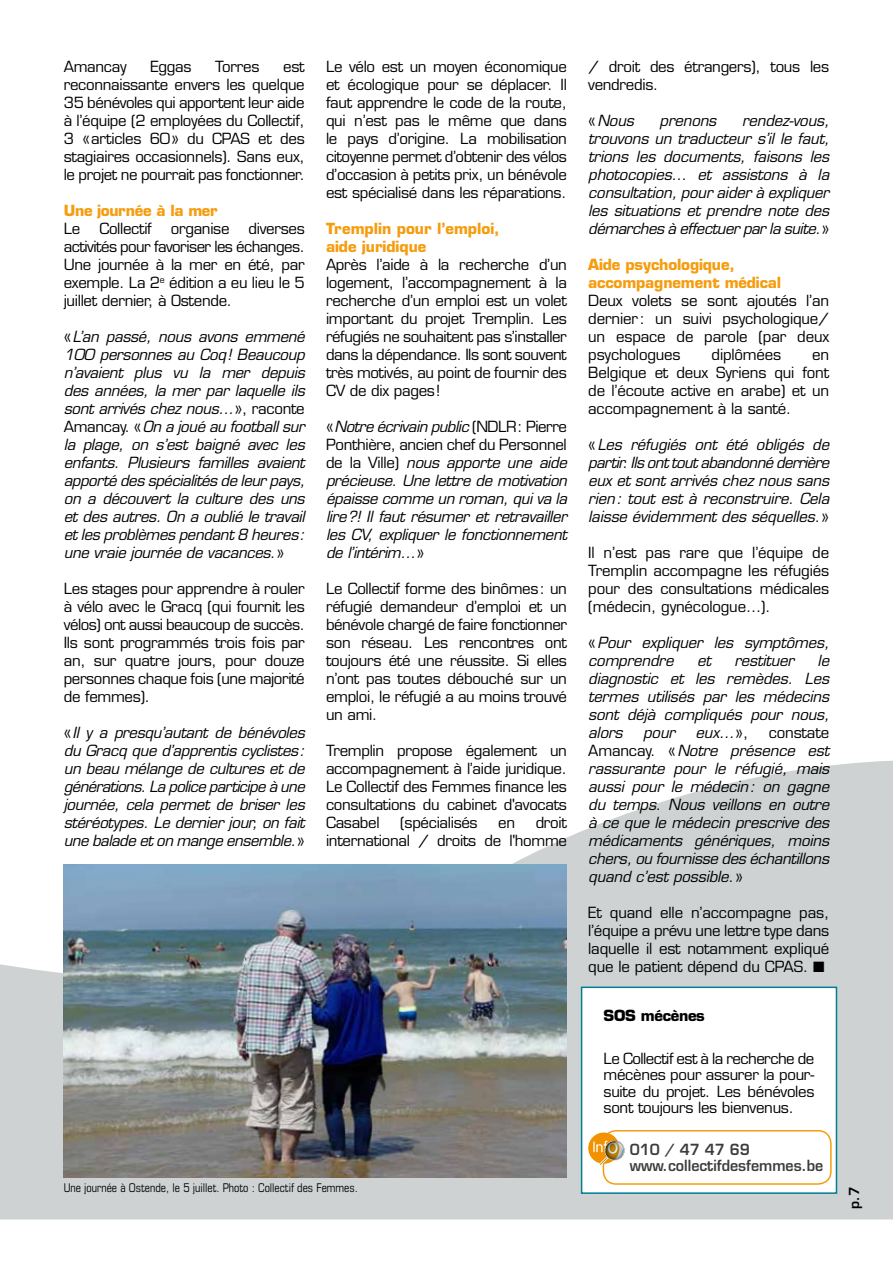
<style>
.page{position:relative;width:893px;height:1263px;background:#fff}
.page>*{position:absolute;margin:0;border:0;box-sizing:border-box;transform-origin:0 0}
.t1{font:15px/18px "Eurostile LT Std";letter-spacing:-.02em;color:#000;text-align:justify}
.t2{font:italic 15px/18px "Eurostile LT Std";letter-spacing:-.02em;color:#000;text-align:justify}
.t3{font:700 15px/18px "Eurostile LT Std";letter-spacing:-.01em;color:#f59d0f}
.t4{font:600 15px/16.5px "Eurostile LT Std";color:#3c3c3b;scale:.95 1}
.t5{font:700 15px "Eurostile LT Std";letter-spacing:-.02em;color:#000}
.t6{font:600 13.5px "Eurostile LT Std";color:#000}
.t7{font:condensed 12px "Eurostile LT Std";color:#000;scale:.95 1}
.s1{font-style:normal}
</style>
<div class="page">
<svg style="left:0;top:760px;width:893px;height:459px;fill:#cfd2d2"></svg>
<img style="left:64px;top:864px;width:503px;height:314px">
<div style="left:582px;top:987px;width:254px;height:206px;background:#fff"></div>
<div style="left:581px;top:986px;width:256px;height:208px;border:2px solid #007d97"></div>
<div style="left:603px;top:1130px;width:229px;height:55px;border:2px solid #f59d0f;border-radius:13px"></div>
<div style="left:588px;top:1132px;width:31px;height:32px;background:#f39200;border-radius:50%"></div>
<svg style="left:593px;top:1139px;width:32px;height:27px"></svg>
<p class="t1" style="left:64px;top:58px;width:64px">Amancay</p>
<p class="t1" style="left:150px;top:58px;width:42px">Eggas</p>
<p class="t1" style="left:215px;top:58px;width:46px">Torres</p>
<p class="t1" style="left:64px;top:58px;width:243px;text-indent:220px">est reconnaissante envers les quelque 35 bénévoles qui apportent leur aide à l’équipe (2 employées du Collectif, 3 «articles 60» du CPAS et des stagiaires occasionnels). Sans eux, le projet ne pourrait pas fonctionner.</p>
<p class="t3" style="left:64px;top:201px;width:156px">Une journée à la mer</p>
<p class="t1" style="left:64px;top:220px;width:18px">Le</p>
<p class="t1" style="left:99px;top:220px;width:54px">Collectif</p>
<p class="t1" style="left:171px;top:220px;width:60px">organise</p>
<p class="t1" style="left:64px;top:220px;width:243px;text-indent:185px">diverses activités pour favoriser les échanges.<br>Une journée à la mer en été, par exemple. La 2<sup>e</sup> édition a eu lieu le 5 juillet dernier, à Ostende.</p>
<p class="t2" style="left:64px;top:328px;width:243px"><span class="s1">«</span>L’an passé, nous avons emmené 100 personnes au Coq! Beaucoup n’avaient plus vu la mer depuis des années, la mer par laquelle ils sont arrivés chez nous…<span class="s1">», raconte Amancay. «</span>On a joué au football sur la plage, on s’est baigné avec les enfants. Plusieurs familles avaient apporté des spécialités de leur pays, on a découvert la culture des uns et des autres. On a oublié le travail et les problèmes pendant 8 heures: une vraie journée de vacances.<span class="s1">»</span></p>
<p class="t1" style="left:64px;top:580px;width:243px">Les stages pour apprendre à rouler à vélo avec le Gracq (qui fournit les vélos) ont aussi beaucoup de succès.<br>Ils sont programmés trois fois par an, sur quatre jours, pour douze personnes chaque fois (une majorité de femmes).</p>
<p class="t2" style="left:64px;top:724px;width:243px"><span class="s1">«</span>Il y a presqu’autant de bénévoles du Gracq que d’apprentis cyclistes: un beau mélange de cultures et de générations. La police participe à une journée, cela permet de briser les stéréotypes. Le dernier jour, on fait une balade et on mange ensemble.<span class="s1">»</span></p>
<p class="t1" style="left:326px;top:58px;width:242px">Le vélo est un moyen économique et écologique pour se déplacer. Il faut apprendre le code de la route, qui n’est pas le même que dans le pays d’origine. La mobilisation citoyenne permet d’obtenir des vélos d’occasion à petits prix, un bénévole est spécialisé dans les réparations.</p>
<p class="t3" style="left:326px;top:219px;width:175px">Tremplin pour l’emploi, aide juridique</p>
<p class="t1" style="left:326px;top:256px;width:242px">Après l’aide à la recherche d’un logement, l’accompagnement à la recherche d’un emploi est un volet important du projet Tremplin. Les réfugiés ne souhaitent pas s’installer dans la dépendance. Ils sont souvent très motivés, au point de fournir des CV de dix pages!</p>
<p class="t2" style="left:326px;top:418px;width:243px"><span class="s1">«</span>Notre écrivain public <span class="s1">(NDLR: Pierre Ponthière, ancien chef du Personnel de la Ville)</span> nous apporte une aide précieuse. Une lettre de motivation épaisse comme un roman, qui va la lire?! Il faut résumer et retravailler les CV, expliquer le fonctionnement de l’intérim…<span class="s1">»</span></p>
<p class="t1" style="left:326px;top:580px;width:243px">Le Collectif forme des binômes: un réfugié demandeur d’emploi et un bénévole chargé de faire fonctionner son réseau. Les rencontres ont toujours été une réussite. Si elles n’ont pas toutes débouché sur un emploi, le réfugié a au moins trouvé un ami.</p>
<p class="t1" style="left:326px;top:742px;width:242px">Tremplin propose également un accompagnement à l’aide juridique.<br>Le Collectif des Femmes finance les consultations du cabinet d'avocats Casabel</p>
<p class="t1" style="left:400px;top:814px;width:79px">(spécialisés</p>
<p class="t1" style="left:498px;top:814px;width:18px">en</p>
<p class="t1" style="left:326px;top:814px;width:242px;text-align:right">droit<br>international / droits de l'homme</p>
<p class="t7" style="left:64px;top:1181px;width:311px">Une journée à Ostende, le 5 juillet. Photo : Collectif des Femmes.</p>
<p class="t1" style="left:588px;top:58px;width:242px">/ droit des étrangers), tous les vendredis.</p>
<p class="t2" style="left:588px;top:112px;width:47px"><span class="s1">«</span>Nous</p>
<p class="t2" style="left:660px;top:112px;width:58px">prenons</p>
<p class="t2" style="left:588px;top:112px;width:242px;text-indent:154px">rendez-vous, trouvons un traducteur s’il le faut, trions les documents, faisons les photocopies… et assistons à la consultation, pour aider à expliquer les situations et prendre note des démarches à effectuer par la suite.<span class="s1">»</span></p>
<p class="t3" style="left:588px;top:255px;width:194px">Aide psychologique, accompagnement médical</p>
<p class="t1" style="left:588px;top:292px;width:242px">Deux volets se sont ajoutés l’an dernier: un suivi psychologique/ un espace de parole (par deux psychologues</p>
<p class="t1" style="left:711px;top:346px;width:71px">diplômées</p>
<p class="t1" style="left:588px;top:346px;width:242px;text-indent:224px">en Belgique et deux Syriens qui font de l’écoute active en arabe) et un accompagnement à la santé.</p>
<p class="t2" style="left:588px;top:436px;width:242px"><span class="s1">«</span>Les réfugiés ont été obligés de partir. Ils ont tout abandonné derrière eux et sont arrivés chez nous sans rien: tout est à reconstruire. Cela laisse évidemment des séquelles.<span class="s1">»</span></p>
<p class="t1" style="left:588px;top:544px;width:242px">Il n’est pas rare que l’équipe de Tremplin accompagne les réfugiés pour des consultations médicales (médecin, gynécologue…).</p>
<p class="t2" style="left:588px;top:634px;width:242px"><span class="s1">«</span>Pour expliquer les symptômes, comprendre</p>
<p class="t2" style="left:588px;top:652px;width:242px;text-indent:229px">le diagnostic et les remèdes. Les termes utilisés par les médecins sont déjà compliqués pour nous, alors</p>
<p class="t2" style="left:697px;top:652px;width:15px">et</p>
<p class="t2" style="left:734px;top:652px;width:61px">restituer</p>
<p class="t2" style="left:588px;top:724px;width:242px;text-indent:180px"><span class="s1">constate Amancay. «</span>Notre présence est rassurante pour le réfugié, mais aussi pour le médecin: on gagne du temps. Nous veillons en outre à ce que le médecin prescrive des médicaments génériques, moins chers, ou fournisse des échantillons quand c’est possible.<span class="s1">»</span></p>
<p class="t1" style="left:588px;top:904px;width:242px">Et quand elle n’accompagne pas, l’équipe a prévu une lettre type dans laquelle il est notamment expliqué que le patient dépend du CPAS. ■</p>
<p class="t5" style="left:604px;top:1006px;width:103px">SOS mécènes</p>
<p class="t1" style="left:604px;top:1050px;width:212px;line-height:16.5px">Le Collectif est à la recherche de mécènes pour assurer la pour&shy;suite du projet. Les bénévoles sont toujours les bienvenus.</p>
<p class="t4" style="left:630px;top:1141px;width:205px">010 / 47 47 69 www.collectifdesfemmes.be</p>
<p class="t2" style="left:643px;top:724px;width:33px">pour</p>
<p class="t2" style="left:696px;top:724px;width:54px">eux…<span class="s1">»,</span></p>
<p class="t6" style="left:846px;top:1209px;width:24px;rotate:-90deg">p.7</p>
</div>
